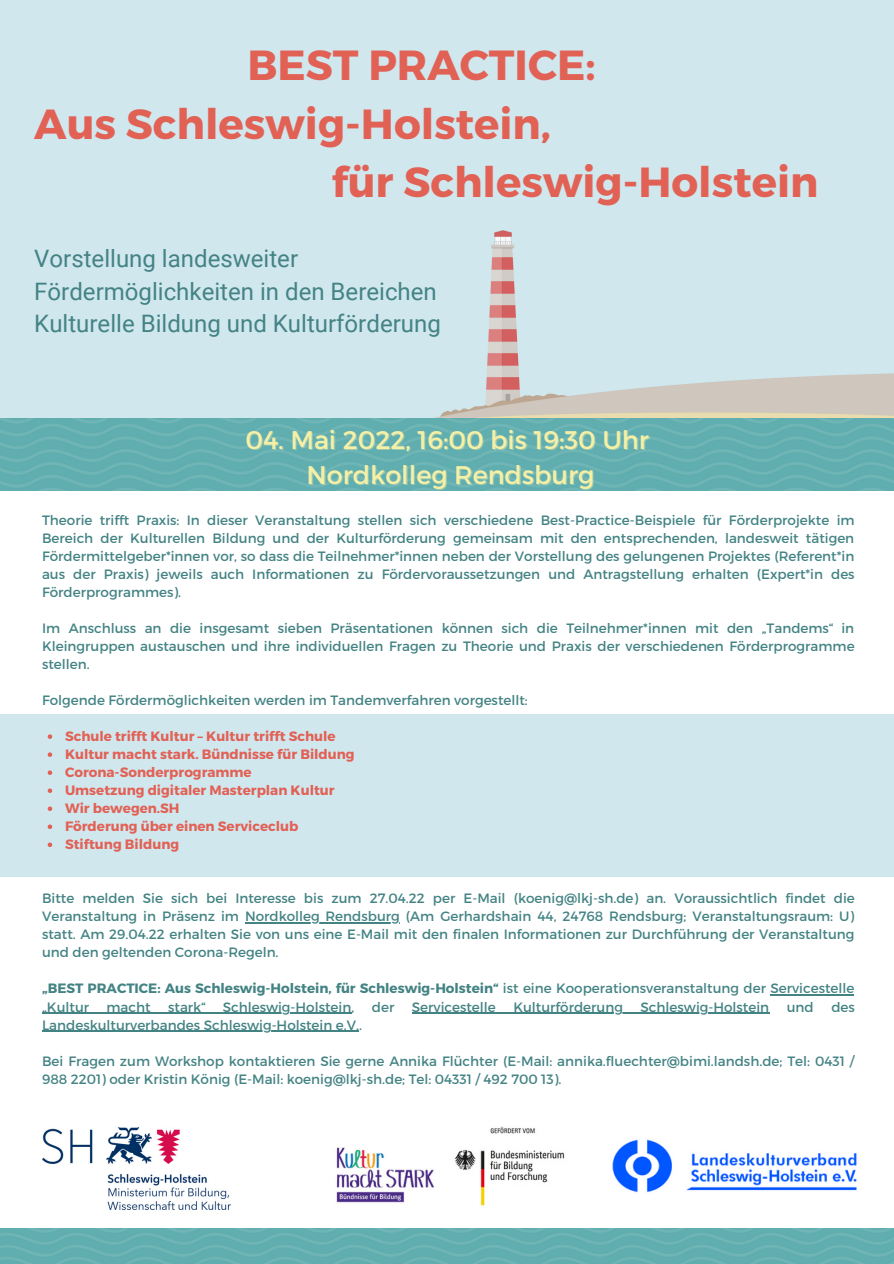
<style>
.page{position:relative;width:894px;height:1264px;background:#fff}
.page>*{position:absolute;margin:0;border:0;box-sizing:border-box;transform-origin:0 0}
.t1{font:700 42px "Montserrat";color:#e26155}
.t2{font:25.5px "Montserrat";color:#f6f0a7}
.t3{font:24px "Roboto";color:#448384}
.t4{font:13.5px/18px "Montserrat";color:#448384;text-align:justify}
.t5{font:700 13.5px "Montserrat";color:#e26155}
.t6{font:700 13.5px/18px "Montserrat";color:#448384}
.s1{font-weight:400}
</style>
<div class="page">
<img style="left:0;top:1228px;width:893px;height:35px">
<img style="left:612px;top:1139px;width:245px;height:54px">
<img style="left:42px;top:1127px;width:188px;height:82px">
<img style="left:336px;top:1126px;width:229px;height:80px">
<svg style="left:48px;top:734px;width:4px;height:5px"></svg>
<svg style="left:48px;top:752px;width:4px;height:5px"></svg>
<svg style="left:48px;top:770px;width:4px;height:5px"></svg>
<svg style="left:48px;top:788px;width:4px;height:5px"></svg>
<svg style="left:48px;top:806px;width:4px;height:5px"></svg>
<svg style="left:48px;top:824px;width:4px;height:5px"></svg>
<svg style="left:48px;top:842px;width:4px;height:5px"></svg>
<hr style="left:245px;top:922px;width:154px;height:1px;background:#448384">
<hr style="left:770px;top:994px;width:84px;height:1px;background:#448384">
<hr style="left:42px;top:1012px;width:309px;height:1px;background:#448384">
<hr style="left:412px;top:1012px;width:357px;height:1px;background:#448384">
<hr style="left:42px;top:1030px;width:317px;height:1px;background:#448384">
<img style="left:353px;top:126px;width:540px;height:292px">
<img style="left:0;top:418px;width:893px;height:72px">
<p class="t1" style="left:247px;top:38px;width:349px">BEST PRACTICE:</p>
<p class="t1" style="left:34px;top:96px;width:518px">Aus Schleswig-Holstein,</p>
<p class="t1" style="left:331px;top:155px;width:488px">für Schleswig-Holstein</p>
<p class="t3" style="left:34px;top:245px;width:265px">Vorstellung landesweiter</p>
<p class="t3" style="left:34px;top:277px;width:404px">Fördermöglichkeiten in den Bereichen</p>
<p class="t3" style="left:34px;top:310px;width:408px">Kulturelle Bildung und Kulturförderung</p>
<p class="t2" style="left:245px;top:423px;width:405px">04. Mai 2022, 16:00 bis 19:30 Uhr</p>
<p class="t2" style="left:306px;top:458px;width:289px">Nordkolleg Rendsburg</p>
<p class="t4" style="left:42px;top:510px;width:813px">Theorie trifft Praxis: In dieser Veranstaltung stellen sich verschiedene Best-Practice-Beispiele für Förderprojekte im Bereich der Kulturellen Bildung und der Kulturförderung gemeinsam mit den entsprechenden, landesweit tätigen Fördermittelgeber*innen vor, so dass die Teilnehmer*innen neben der Vorstellung des gelungenen Projektes (Referent*in aus der Praxis) jeweils auch Informationen zu Fördervoraussetzungen und Antragstellung erhalten (Expert*in des Förderprogrammes).</p>
<p class="t4" style="left:42px;top:618px;width:813px">Im Anschluss an die insgesamt sieben Präsentationen können sich die Teilnehmer*innen mit den „Tandems“ in Kleingruppen austauschen und ihre individuellen Fragen zu Theorie und Praxis der verschiedenen Förderprogramme stellen.</p>
<p class="t4" style="left:42px;top:690px;width:487px">Folgende Fördermöglichkeiten werden im Tandemverfahren vorgestellt:</p>
<p class="t5" style="left:65px;top:727px;width:272px">Schule trifft Kultur – Kultur trifft Schule</p>
<p class="t5" style="left:65px;top:745px;width:291px">Kultur macht stark. Bündnisse für Bildung</p>
<p class="t5" style="left:65px;top:763px;width:188px">Corona-Sonderprogramme</p>
<p class="t5" style="left:65px;top:781px;width:271px">Umsetzung digitaler Masterplan Kultur</p>
<p class="t5" style="left:65px;top:799px;width:116px">Wir bewegen.SH</p>
<p class="t5" style="left:65px;top:817px;width:235px">Förderung über einen Serviceclub</p>
<p class="t5" style="left:65px;top:835px;width:116px">Stiftung Bildung</p>
<p class="t4" style="left:42px;top:888px;width:814px">Bitte melden Sie sich bei Interesse bis zum 27.04.22 per E-Mail (koenig@lkj-sh.de) an. Voraussichtlich findet die Veranstaltung in Präsenz im Nordkolleg Rendsburg (Am Gerhardshain 44, 24768 Rendsburg; Veranstaltungsraum: U) statt. Am 29.04.22 erhalten Sie von uns eine E-Mail mit den finalen Informationen zur Durchführung der Veranstaltung und den geltenden Corona-Regeln.</p>
<p class="t6" style="left:42px;top:979px;width:813px">„BEST PRACTICE: Aus Schleswig-Holstein, für Schleswig-Holstein“ <span class="s1">ist eine Kooperationsveranstaltung der Servicestelle „Kultur</span></p>
<p class="t4" style="left:106px;top:997px;width:46px">macht</p>
<p class="t4" style="left:168px;top:997px;width:39px">stark“</p>
<p class="t4" style="left:223px;top:997px;width:133px">Schleswig-Holstein,</p>
<p class="t4" style="left:372px;top:997px;width:24px">der</p>
<p class="t4" style="left:412px;top:997px;width:85px">Servicestelle</p>
<p class="t4" style="left:513px;top:997px;width:111px">Kulturförderung</p>
<p class="t4" style="left:640px;top:997px;width:130px">Schleswig-Holstein</p>
<p class="t4" style="left:786px;top:997px;width:28px">und</p>
<p class="t4" style="left:831px;top:997px;width:25px">des</p>
<p class="t4" style="left:42px;top:1015px;width:321px">Landeskulturverbandes Schleswig-Holstein e.V..</p>
<p class="t4" style="left:42px;top:1051px;width:813px">Bei Fragen zum Workshop kontaktieren Sie gerne Annika Flüchter (E-Mail: annika.fluechter@bimi.landsh.de; Tel: 0431 /<br>988 2201) oder Kristin König (E-Mail: koenig@lkj-sh.de; Tel: 04331 / 492 700 13).</p>
</div>
